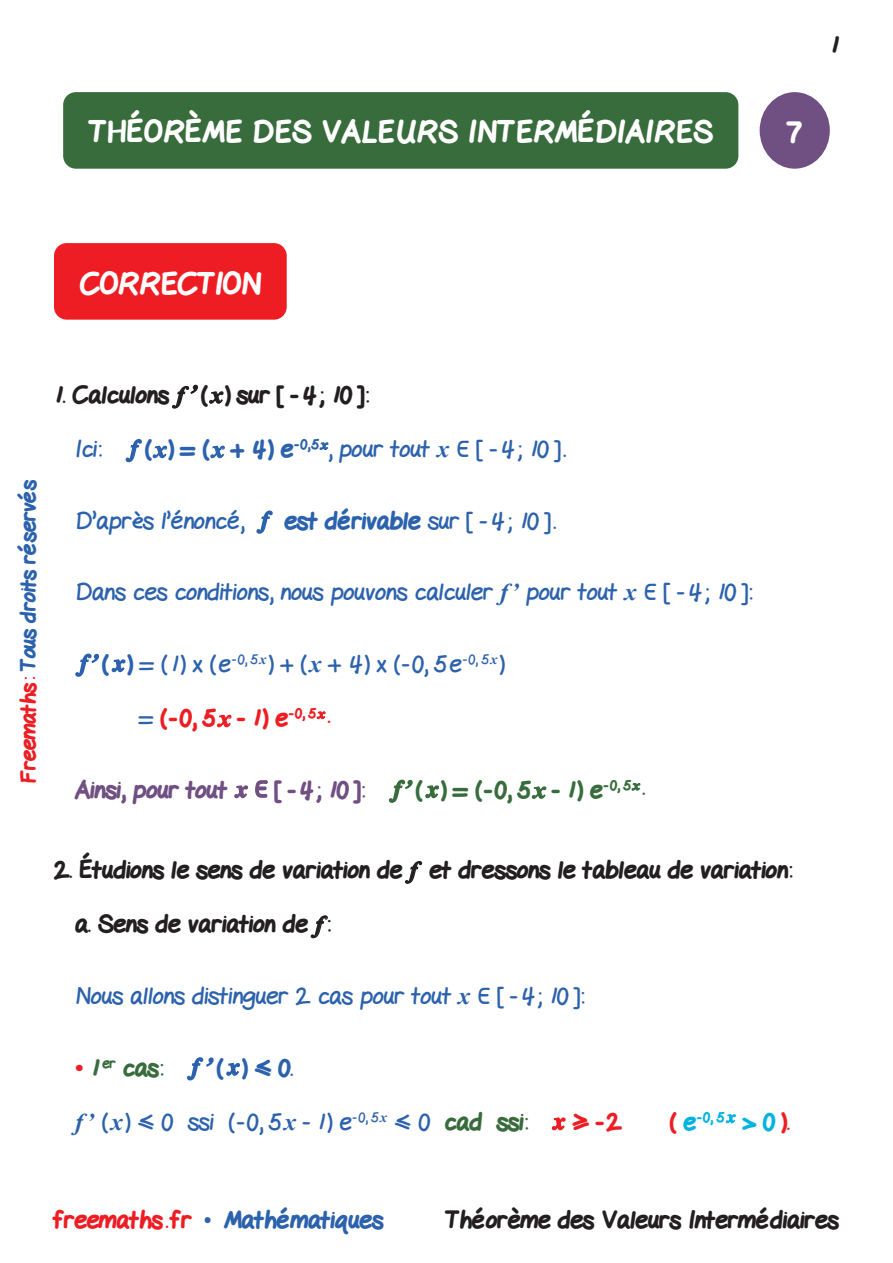
<style>
.page{position:relative;width:893px;height:1263px;background:#fff}
.page>*{position:absolute;margin:0;border:0;box-sizing:border-box;transform-origin:0 0}
.t1{font:800 30px "Gel Pen";letter-spacing:.02em;color:#fff}
.t2{font:800 30px "Gel Pen";color:#fff}
.Texte{font:24px "Gel Pen";color:#2c62ad}
.Texte-Ennonce{font:800 24px "Gel Pen";color:#231f20}
.Texte-2{font:800 24px "Gel Pen";color:#2c62ad}
.Texte-corr{font:24px "Gel Pen";color:#2c62ad}
.Texte-Ennonce-2{font:24px "Gel Pen";color:#2c62ad}
.Texte-3{font:800 24px "Gel Pen";letter-spacing:-.005em;color:#704f83}
.Texte-4{font:800 24px "Gel Pen";color:#386c3d}
.Texte-corr-2{font:800 24px "Gel Pen";color:#ee1d23}
.Texte-corr-3{font:800 24px "Gel Pen";color:#386c3d}
.Texte-corr-4{font:800 24px "Gel Pen";color:#2c62ad}
.Texte-Ennonce-3{font:800 24px "Gel Pen";color:#ee1d23}
.t3{font:800 21px "Gel Pen";letter-spacing:-.01em;color:#2c62ad}
.Texte-Ennonce-4{font:800 13.95px "Gel Pen";color:#00b3e0}
.s1{color:#ee1d23}
.s2{font-family:"Times New Roman";font-weight:700;font-style:italic}
.s3{color:#fff}
.s4{font-weight:800}
.s5{font-weight:400}
.s6{font-weight:400;color:#2c62ad}
.s7{font-family:"Times New Roman";font-weight:700;color:#ee1d23}
.s8{font-weight:800;color:#386c3d}
.s9{font-size:24px;color:#ee1d23}
.s10{font-size:24px}
.s11{font-family:"Times New Roman";font-weight:400}
</style>
<div class="page">
<div style="left:54px;top:243px;width:233px;height:77px;background:#ee1d23;border-radius:13px"></div>
<div style="left:760px;top:92px;width:70px;height:77px;background:#704f83;border-radius:50%"></div>
<div style="left:63px;top:92px;width:675px;height:77px;background:#386c3d;border-radius:13px"></div>
<svg style="left:190px;top:384px;width:8px;height:10px"></svg>
<svg style="left:125px;top:439px;width:17px;height:24px"></svg>
<svg style="left:256px;top:510px;width:17px;height:24px"></svg>
<svg style="left:75px;top:653px;width:25px;height:24px"></svg>
<svg style="left:111px;top:659px;width:15px;height:14px"></svg>
<svg style="left:234px;top:780px;width:34px;height:19px"></svg>
<svg style="left:388px;top:779px;width:25px;height:24px"></svg>
<svg style="left:425px;top:785px;width:15px;height:14px"></svg>
<svg style="left:187px;top:1057px;width:27px;height:24px"></svg>
<svg style="left:226px;top:1062px;width:14px;height:14px"></svg>
<svg style="left:551px;top:1117px;width:15px;height:14px"></svg>
<svg style="left:725px;top:1114px;width:11px;height:10px"></svg>
<p class="t1" style="left:89px;top:109px;width:626px">THÉORÈME DES VALEURS INTERMÉDIAIRES</p>
<p class="t1" style="left:787px;top:109px;width:17px">7</p>
<p class="Texte-Ennonce" style="left:830px;top:26px;width:10px">1</p>
<p class="t2" style="left:80px;top:260px;width:183px">CORRECTION</p>
<p class="t3" style="left:12px;top:783px;width:305px;rotate:-90deg"><span class="s1">Freemaths:</span> Tous droits réservés</p>
<p class="Texte-Ennonce" style="left:54px;top:376px;width:316px">1. Calculons <span class="s2">f</span> <span class="s3">(</span> <span class="s2">x</span> ) sur [ -4; 10 ]:</p>
<p class="Texte" style="left:75px;top:429px;width:28px">Ici:</p>
<p class="Texte" style="left:145px;top:429px;width:423px"><span class="s4">(</span><span class="s2">x</span><span class="s4">) = (</span><span class="s2">x</span> <span class="s4">+ 4) e</span><sup>-0,5</sup><sup>x</sup>, pour tout <span class="s2">x</span> ı [ -4; 10 ].</p>
<p class="Texte" style="left:75px;top:501px;width:171px">D’après l’énoncé,</p>
<p class="Texte-2" style="left:285px;top:502px;width:273px">est dérivable <span class="s5">sur [ -4; 10 ] .</span></p>
<p class="Texte" style="left:75px;top:572px;width:678px">Dans ces conditions, nous pouvons calculer <span class="s2">f’</span> pour tout <span class="s2">x</span> ı [ -4; 10 ]:</p>
<p class="Texte-corr" style="left:102px;top:644px;width:404px"><span class="s4">( )</span> = (1) x (e<sup>-0,</sup> <sup>5</sup><sup>x</sup>) + (<span class="s2">x</span> + 4) x (-0, 5e<sup>-0,</sup> <sup>5</sup><sup>x</sup>)</p>
<p class="Texte-corr-2" style="left:140px;top:699px;width:192px"><span class="s6">=</span> (-0, 5<span class="s2">x</span> - 1) e<sup>-0,</sup> <sup>5</sup><sup>x</sup>.</p>
<p class="Texte-3" style="left:75px;top:771px;width:153px">Ainsi, pour tout</p>
<p class="Texte-3" style="left:275px;top:771px;width:92px">[ -4; 10 ]:</p>
<p class="Texte-4" style="left:416px;top:771px;width:231px">( ) = (-0, 5<span class="s2">x</span> - 1) e<sup>-0,</sup> <sup>5</sup><sup>x</sup>.</p>
<p class="Texte-Ennonce" style="left:54px;top:851px;width:740px">2. Étudions le sens de variation de <span class="s2">f</span> et dressons le tableau de variation:</p>
<p class="Texte-Ennonce" style="left:75px;top:905px;width:257px">a. Sens de variation de <span class="s2">f</span> :</p>
<p class="Texte" style="left:75px;top:976px;width:510px">Nous allons distinguer 2 cas pour tout <span class="s2">x</span> ı [ -4; 10 ]:</p>
<p class="Texte-corr-3" style="left:75px;top:1048px;width:89px"><span class="s7">•</span> 1 <sup>er</sup> cas:</p>
<p class="Texte-corr-4" style="left:217px;top:1048px;width:78px">( )≤0.</p>
<p class="Texte-Ennonce-2" style="left:75px;top:1102px;width:454px"><span class="s2">f’</span> (<span class="s2">x</span>) ≤ 0 ssi (-0, 5<span class="s2">x</span> - 1) e<sup>-0,</sup> <sup>5</sup><sup>x</sup> ≤ 0 <span class="s8">cad ssi:</span></p>
<p class="Texte-Ennonce-3" style="left:573px;top:1103px;width:51px">≥ - 2</p>
<p class="Texte-Ennonce-4" style="left:670px;top:1106px;width:121px"><span class="s9">(</span> <span class="s10">e</span>-0, 5 <span class="s10">&gt; 0</span> <span class="s9">).</span></p>
<p class="Texte-2" style="left:54px;top:1201px;width:331px"><span class="s1">freemaths . fr</span> <span class="s11">•</span> Mathématiques</p>
<p class="Texte-Ennonce" style="left:446px;top:1201px;width:395px">Théorème des Valeurs Intermédiaires</p>
</div>
